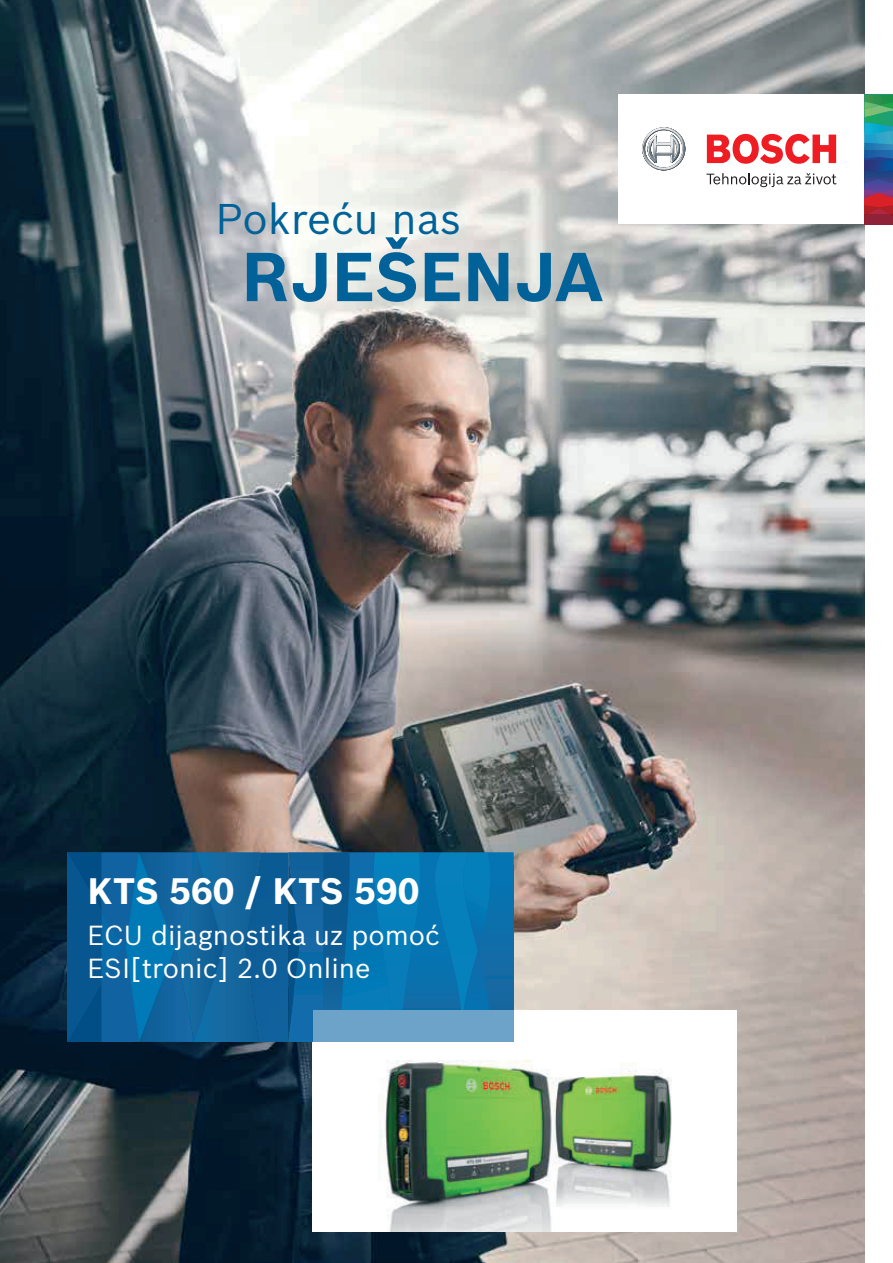
<style>
.page{position:relative;width:893px;height:1263px;background:#fff}
.page>*{position:absolute;margin:0;border:0;box-sizing:border-box;transform-origin:0 0}
.t1{font:700 67.5px "Bosch Sans";color:#006299}
.t2{font:42px "Bosch Sans";color:#006299}
.t3{font:700 36px "Bosch Sans";letter-spacing:.005em;color:#fff}
.t4{font:27px/32.4px "Bosch Sans";color:#fff}
</style>
<div class="page">
<img style="left:0;top:0;width:865px;height:1263px">
<div style="left:313px;top:1010px;width:424px;height:221px;background:#fff"></div>
<img style="left:379px;top:1010px;width:293px;height:221px">
<div style="left:260px;top:852px;width:28px;height:190px;background:#0d5e99"></div>
<svg style="left:67px;top:852px;width:193px;height:190px;background:#0d649e"></svg>
<svg style="left:288px;top:852px;width:225px;height:190px;background:#0970ab"></svg>
<div style="left:313px;top:1010px;width:200px;height:32px;background:#6da3c8"></div>
<div style="left:619px;top:95px;width:274px;height:129px;background:#fff"></div>
<svg style="left:865px;top:95px;width:28px;height:129px;background:#4e657a"></svg>
<svg style="left:642px;top:127px;width:43px;height:43px"></svg>
<svg style="left:707px;top:134px;width:129px;height:30px"></svg>
<svg style="left:706px;top:173px;width:130px;height:14px"></svg>
<p class="t2" style="left:216px;top:187px;width:247px">Pokreću nas</p>
<p class="t1" style="left:241px;top:226px;width:364px">RJEŠENJA</p>
<p class="t3" style="left:88px;top:864px;width:333px">KTS 560 / KTS 590</p>
<p class="t4" style="left:88px;top:917px;width:354px">ECU dijagnostika uz pomoć<br>ESI[tronic] 2.0 Online</p>
</div>
